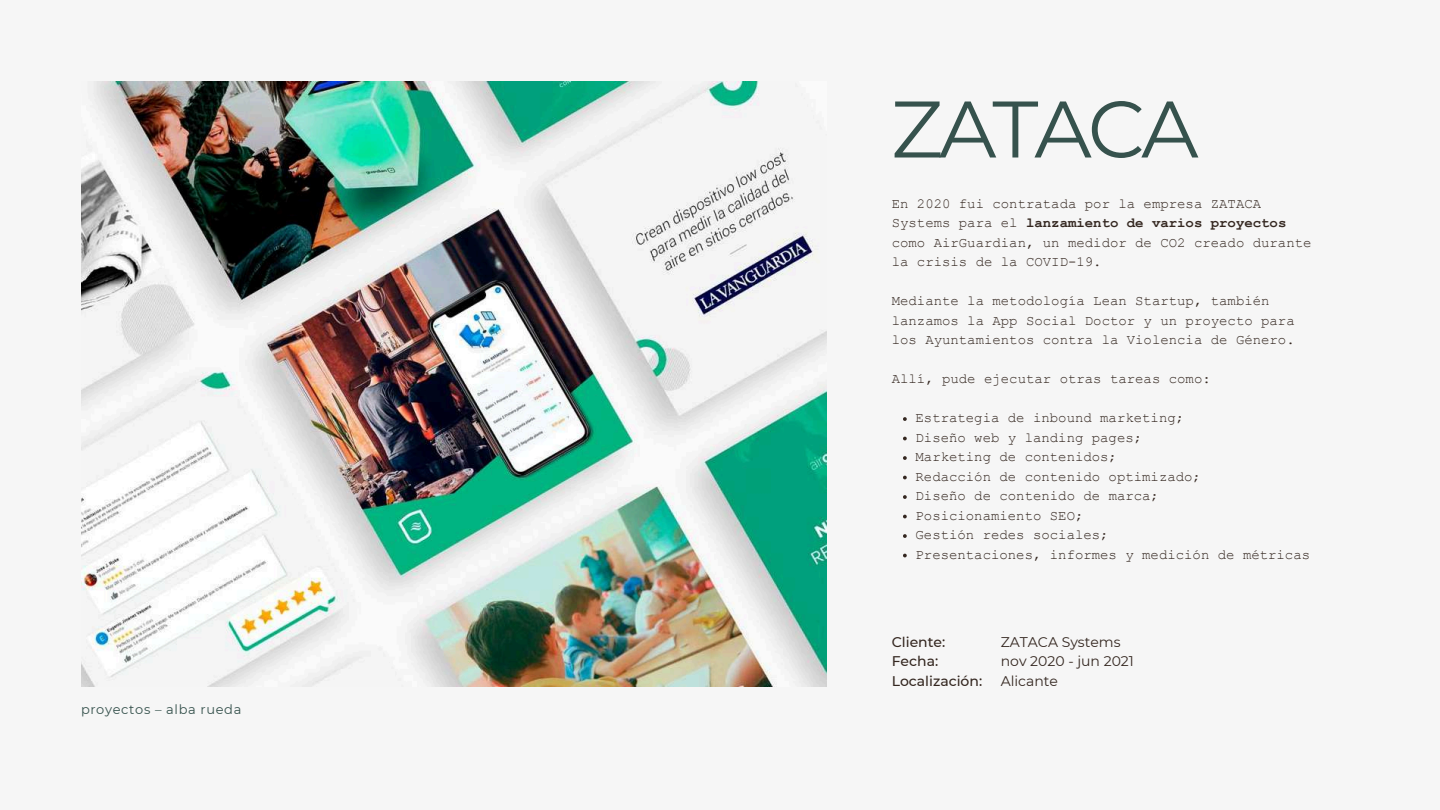
<style>
.page{position:relative;width:1440px;height:810px;background:#f6f6f6}
.page>*{position:absolute;margin:0;border:0;box-sizing:border-box;transform-origin:0 0}
.t1{font:80px "Montserrat";letter-spacing:-.05em;color:#36524d}
.t2{font:14px/19.5px "Courier New";color:#342720}
.t3{font:14px/19.5px "Montserrat";color:#342720}
.t4{font:500 14px/19.5px "Montserrat";color:#342720}
.t5{font:13px "Montserrat";letter-spacing:.05em;color:#36524d}
.s1{font-weight:700}
</style>
<div class="page">
<img style="left:81px;top:81px;width:745px;height:605px">
<svg style="left:903px;top:417px;width:4px;height:4px"></svg>
<svg style="left:903px;top:437px;width:4px;height:3px"></svg>
<svg style="left:903px;top:456px;width:4px;height:4px"></svg>
<svg style="left:903px;top:476px;width:4px;height:3px"></svg>
<svg style="left:903px;top:495px;width:4px;height:4px"></svg>
<svg style="left:903px;top:515px;width:4px;height:3px"></svg>
<svg style="left:903px;top:534px;width:4px;height:4px"></svg>
<svg style="left:903px;top:554px;width:4px;height:3px"></svg>
<p class="t5" style="left:81px;top:702px;width:162px">proyectos – alba rueda</p>
<h1 class="t1" style="left:891px;top:80px;width:309px">ZATACA</h1>
<p class="t2" style="left:892px;top:194px;width:421px">En 2020 fui contratada por la empresa ZATACA Systems para el <span class="s1">lanzamiento de varios proyectos </span>como AirGuardian, un medidor de CO2 creado durante la crisis de la COVID-19.</p>
<p class="t2" style="left:892px;top:292px;width:405px">Mediante la metodología Lean Startup, también lanzamos la App Social Doctor y un proyecto para los Ayuntamientos contra la Violencia de Género.</p>
<p class="t2" style="left:892px;top:370px;width:321px">Allí, pude ejecutar otras tareas como:</p>
<p class="t2" style="left:916px;top:409px;width:396px">Estrategia de inbound marketing;<br>Diseño web y landing pages;<br>Marketing de contenidos;<br>Redacción de contenido optimizado;<br>Diseño de contenido de marca;<br>Posicionamiento SEO;<br>Gestión redes sociales;<br>Presentaciones, informes y medición de métricas</p>
<p class="t4" style="left:892px;top:632px;width:92px">Cliente:<br>Fecha:<br>Localización:</p>
<p class="t3" style="left:1001px;top:632px;width:135px">ZATACA Systems nov 2020 - jun 2021<br>Alicante</p>
</div>
